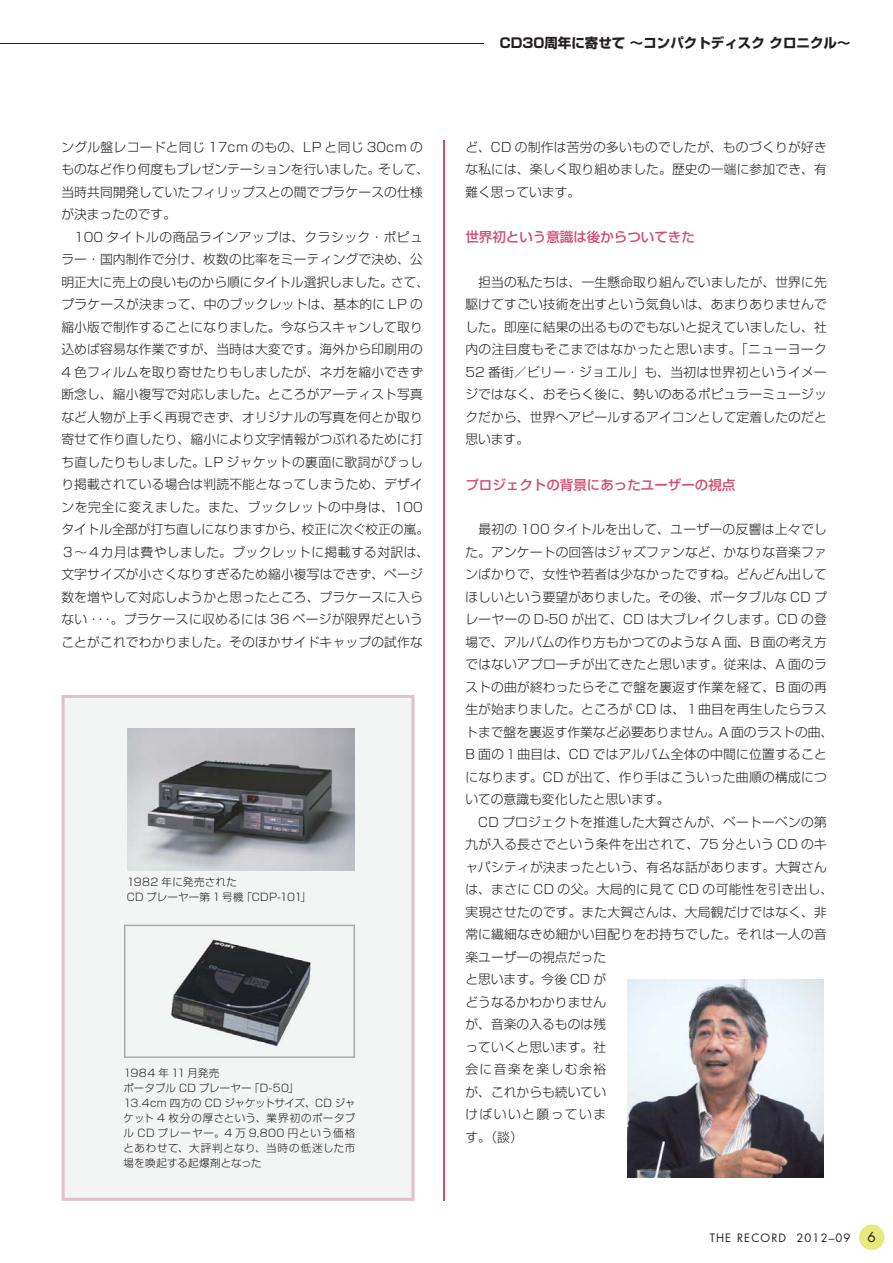
<style>
.page{position:relative;width:893px;height:1263px;background:#fff}
.page>*{position:absolute;margin:0;border:0;box-sizing:border-box;transform-origin:0 0}
.t1{font:13.5px "Shin Go Pr 6 Medium 90 pv RKSJ H";color:#d24c6f}
.t2{font:13.5px "Shin Go Pr 6 Bold 90 pv RKSJ H";color:#231f20}
.t3{font:13.5px "Futura";color:#231f20}
.t4{font:12.75px/22.5px "Shin Go Pr 6 Light 90 pv RKSJ H";letter-spacing:.015em;color:#231f20}
.t5{font:11.25px "Futura";letter-spacing:.1em;color:#231f20}
.t6{font:10.5px/15px "Shin Go Pr 6 Light 90 pv RKSJ H";letter-spacing:.03em;color:#231f20}
</style>
<div class="page">
<div style="left:859px;top:1225px;width:25px;height:25px;background:#e6e97d;border-radius:50%"></div>
<hr style="left:0;top:43px;width:483px;height:1px;background:#231f20">
<div style="left:62px;top:695px;width:352px;height:506px;background:#f3f4f4"></div>
<hr style="left:443px;top:140px;width:2px;height:1061px;background:#d24c6f">
<svg style="left:124px;top:925px;width:231px;height:133px"></svg>
<img style="left:128px;top:728px;width:226px;height:142px">
<img style="left:162px;top:933px;width:153px;height:116px">
<img style="left:627px;top:979px;width:197px;height:198px">
<p class="t2" style="left:500px;top:38px;width:352px">CD30周年に寄せて ～コンパクトディスク クロニクル～</p>
<p class="t4" style="left:61px;top:137px;width:369px">ングル盤レコードと同じ 17cm のもの、LP と同じ 30cm のものなど作り何度もプレゼンテーションを行いました。そして、当時共同開発していたフィリップスとの間でプラケースの仕様が決まったのです。<br>　100 タイトルの商品ラインアップは、クラシック・ポピュラー・国内制作で分け、枚数の比率をミーティングで決め、公明正大に売上の良いものから順にタイトル選択しました。さて、プラケースが決まって、中のブックレットは、基本的に LP の縮小版で制作することになりました。今ならスキャンして取り込めば容易な作業ですが、当時は大変です。海外から印刷用の<br>4 色フィルムを取り寄せたりもしましたが、ネガを縮小できず断念し、縮小複写で対応しました。ところがアーティスト写真など人物が上手く再現できず、オリジナルの写真を何とか取り寄せて作り直したり、縮小により文字情報がつぶれるために打ち直したりもしました。LP ジャケットの裏面に歌詞がびっしり掲載されている場合は判読不能となってしまうため、デザインを完全に変えました。また、ブックレットの中身は、100タイトル全部が打ち直しになりますから、校正に次ぐ校正の嵐。<br>３～４カ月は費やしました。ブックレットに掲載する対訳は、文字サイズが小さくなりすぎるため縮小複写はできず、ページ数を増やして対応しようかと思ったところ、プラケースに入らない･･･。プラケースに収めるには 36 ページが限界だということがこれでわかりました。そのほかサイドキャップの試作な</p>
<p class="t4" style="left:465px;top:137px;width:363px;text-align:justify">ど、CD の制作は苦労の多いものでしたが、ものづくりが好きな私には、楽しく取り組めました。歴史の一端に参加でき、有難く思っています。</p>
<p class="t1" style="left:465px;top:232px;width:231px">世界初という意識は後からついてきた</p>
<p class="t4" style="left:465px;top:272px;width:363px;text-align:justify">　担当の私たちは、一生懸命取り組んでいましたが、世界に先駆けてすごい技術を出すという気負いは、あまりありませんでした。即座に結果の出るものでもないと捉えていましたし、社内の注目度もそこまではなかったと思います。「ニューヨーク52 番街／ビリー・ジョエル」も、当初は世界初というイメージではなく、おそらく後に、勢いのあるポピュラーミュージックだから、世界へアピールするアイコンとして定着したのだと思います。</p>
<p class="t1" style="left:465px;top:480px;width:271px">プロジェクトの背景にあったユーザーの視点</p>
<p class="t4" style="left:465px;top:520px;width:369px">　最初の 100 タイトルを出して、ユーザーの反響は上々でした。アンケートの回答はジャズファンなど、かなりな音楽ファンばかりで、女性や若者は少なかったですね。どんどん出してほしいという要望がありました。その後、ポータブルな CD プレーヤーの D-50 が出て、CD は大ブレイクします。CD の登場で、アルバムの作り方もかつてのような A 面、B 面の考え方ではないアプローチが出てきたと思います。従来は、A 面のラストの曲が終わったらそこで盤を裏返す作業を経て、B 面の再生が始まりました。ところが CD は、１曲目を再生したらラストまで盤を裏返す作業など必要ありません。A 面のラストの曲、<br>B 面の１曲目は、CD ではアルバム全体の中間に位置することになります。CD が出て、作り手はこういった曲順の構成についての意識も変化したと思います。<br>　CD プロジェクトを推進した大賀さんが、ベートーベンの第九が入る長さでという条件を出されて、75 分という CD のキャパシティが決まったという、有名な話があります。大賀さんは、まさに CD の父。大局的に見て CD の可能性を引き出し、実現させたのです。また大賀さんは、大局観だけではなく、非常に繊細なきめ細かい目配りをお持ちでした。それは一人の音楽ユーザーの視点だった<br>と思います。今後 CD が<br>どうなるかわかりません<br>が、音楽の入るものは残<br>っていくと思います。社<br>会に音楽を楽しむ余裕<br>が、これからも続いてい<br>けばいいと願っていま<br>す。（談）</p>
<p class="t6" style="left:127px;top:876px;width:186px">1982 年に発売された<br>CD プレーヤー第 1 号機「CDP-101」</p>
<p class="t6" style="left:123px;top:1067px;width:233px">1984 年 11月発売<br>ポータブル CD プレーヤー「D-50」<br>13.4cm 四方の CD ジャケットサイズ、CD ジャケット 4 枚分の厚さという、業界初のポータブル CD プレーヤー。4 万 9,800 円という価格とあわせて、大評判となり、当時の低迷した市場を喚起する起爆剤となった</p>
<p class="t5" style="left:710px;top:1232px;width:142px">THE RECORD 2012–09</p>
<p class="t3" style="left:867px;top:1231px;width:10px">6</p>
</div>
